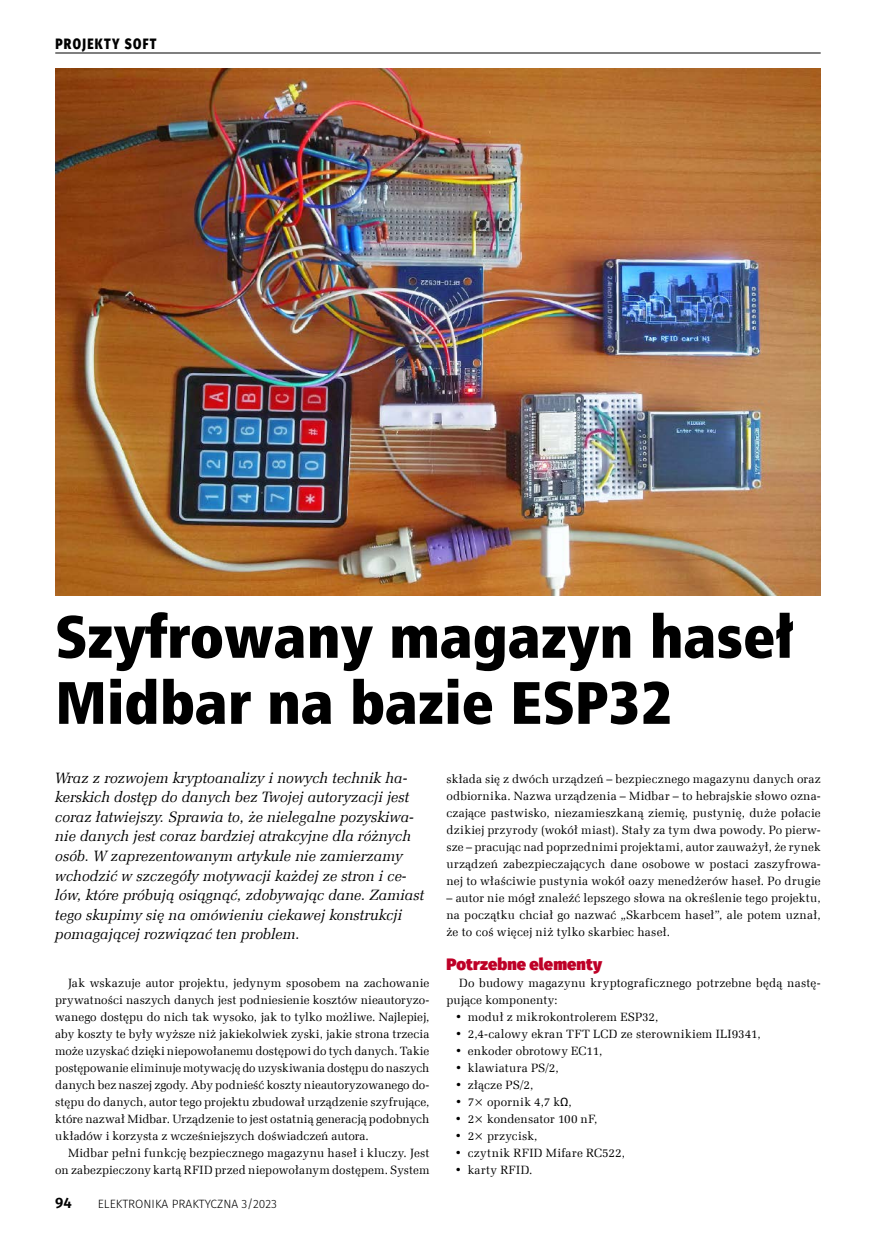
<style>
.page{position:relative;width:893px;height:1234px;background:#fff}
.page>*{position:absolute;margin:0;border:0;box-sizing:border-box;transform-origin:0 0}
.t1{font:60px/66px "Humnst 777 X Blk Cn EU";color:#000}
.t2{font:900 16.5px "Fira Sans";letter-spacing:.005em;color:#be0027}
.t3{font:italic 15px/19.5px "Zapf Ellipt EU";color:#000}
.t4{font:800 15px "Fira Sans";letter-spacing:.11em;color:#000;scale:.8 1}
.t5{font:600 15px "Fira Sans";color:#000}
.t6{font:12px/17px "Zapf Ellipt EU";letter-spacing:.015em;color:#000;text-align:justify}
.t7{font:300 12px "Fira Sans";color:#000}
.t8{font:12px "Zapf Ellipt EU";letter-spacing:.035em;color:#000}
.t9{font:12px "Zapf Ellipt EU";letter-spacing:.04em;color:#000}
.s1{font-family:"Fira Sans"}
</style>
<div class="page">
<hr style="left:55px;top:53px;width:766px;height:1px;background:#000">
<img style="left:55px;top:68px;width:766px;height:527px">
<p class="t4" style="left:55px;top:30px;width:128px">PROJEKTY SOFT</p>
<h1 class="t1" style="left:55px;top:604px;width:740px">Szyfrowany magazyn haseł<br>Midbar na bazie ESP32</h1>
<p class="t3" style="left:55px;top:768px;width:370px">Wraz z rozwojem kryptoanalizy i nowych technik ha&shy;kerskich dostęp do danych bez Twojej autoryzacji jest coraz łatwiejszy. Sprawia to, że nielegalne pozyskiwa&shy;nie danych jest coraz bardziej atrakcyjne dla różnych osób. W zaprezentowanym artykule nie zamierzamy wchodzić w szczegóły motywacji każdej ze stron i ce&shy;lów, które próbują osiągnąć, zdobywając dane. Zamiast tego skupimy się na omówieniu ciekawej konstrukcji pomagającej rozwiązać ten problem.</p>
<p class="t6" style="left:446px;top:770px;width:376px">składa się z dwóch urządzeń – bezpiecznego magazynu danych oraz odbiornika. Nazwa urządzenia – Midbar – to hebrajskie słowo ozna&shy;czające pastwisko, niezamieszkaną ziemię, pustynię, duże połacie dzikiej przyrody (wokół miast). Stały za tym dwa powody. Po pierw&shy;sze – pracując nad poprzednimi projektami, autor zauważył, że rynek urządzeń zabezpieczających dane osobowe w postaci zaszyfrowa&shy;nej to właściwie pustynia wokół oazy menedżerów haseł. Po drugie</p>
<p class="t6" style="left:446px;top:889px;width:376px">– autor nie mógł znaleźć lepszego słowa na określenie tego projektu, na początku chciał go nazwać „Skarbcem haseł”, ale potem uznał, że to coś więcej niż tylko skarbiec haseł.</p>
<h2 class="t2" style="left:446px;top:948px;width:157px">Potrzebne elementy</h2>
<p class="t6" style="left:446px;top:974px;width:376px;text-indent:13px">Do budowy magazynu kryptograficznego potrzebne będą nastę&shy;pujące komponenty:</p>
<p class="t6" style="left:455px;top:1008px;width:205px">• moduł z mikrokontrolerem ESP32,</p>
<p class="t6" style="left:455px;top:1025px;width:307px">• 2,4-calowy ekran TFT LCD ze sterownikiem ILI9341,</p>
<p class="t6" style="left:455px;top:1042px;width:149px">• enkoder obrotowy EC11,</p>
<p class="t6" style="left:455px;top:1059px;width:105px">• klawiatura PS/2,</p>
<p class="t6" style="left:455px;top:1076px;width:80px">• złącze PS/2,</p>
<p class="t6" style="left:455px;top:1093px;width:118px">• 7× opornik 4,7 k<span class="s1">Ω</span>,</p>
<p class="t6" style="left:455px;top:1110px;width:144px">• 2× kondensator 100 nF,</p>
<p class="t6" style="left:455px;top:1127px;width:84px">• 2× przycisk,</p>
<p class="t8" style="left:455px;top:1145px;width:172px">• czytnik RFID Mifare RC522,</p>
<p class="t9" style="left:455px;top:1162px;width:79px">• karty RFID.</p>
<p class="t6" style="left:55px;top:974px;width:376px;text-indent:13px">Jak wskazuje autor projektu, jedynym sposobem na zachowanie prywatności naszych danych jest podniesienie kosztów nieautoryzo&shy;wanego dostępu do nich tak wysoko, jak to tylko możliwe. Najlepiej, aby koszty te były wyższe niż jakiekolwiek zyski, jakie strona trzecia może uzyskać dzięki niepowołanemu dostępowi do tych danych. Takie postępowanie eliminuje motywację do uzyskiwania dostępu do naszych danych bez naszej zgody. Aby podnieść koszty nieautoryzowanego do&shy;stępu do danych, autor tego projektu zbudował urządzenie szyfrujące, które nazwał Midbar. Urządzenie to jest ostatnią generacją podobnych układów i korzysta z wcześniejszych doświadczeń autora.</p>
<p class="t6" style="left:55px;top:1144px;width:376px;text-align:right">Midbar pełni funkcję bezpiecznego magazynu haseł i kluczy. Jest on zabezpieczony kartą RFID przed niepowołanym dostępem. System</p>
<p class="t5" style="left:55px;top:1190px;width:18px">94</p>
<p class="t7" style="left:98px;top:1195px;width:181px">ELEKTRONIKA PRAKTYCZNA 3/2023</p>
</div>
